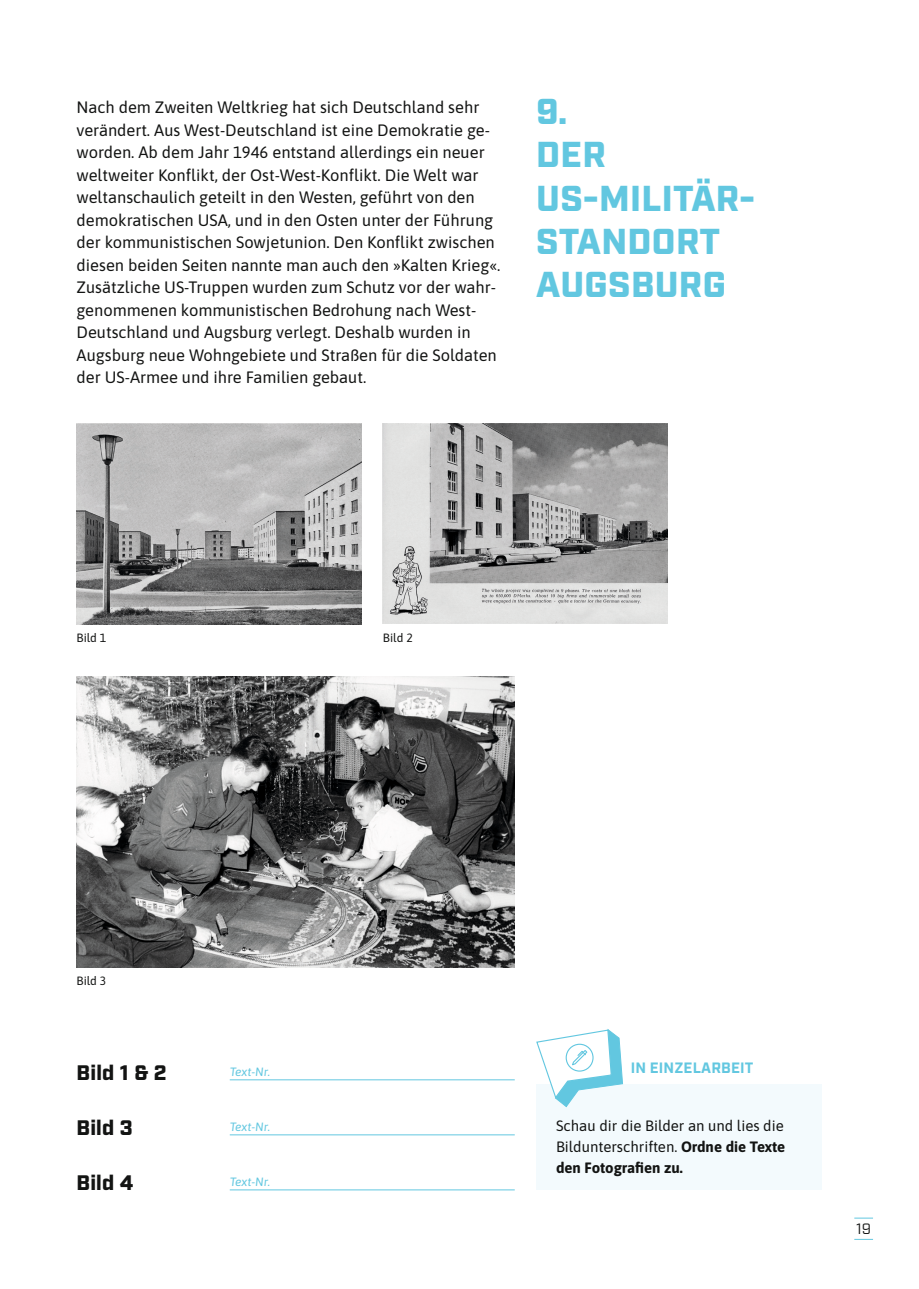
<style>
.page{position:relative;width:919px;height:1289px;background:#fff}
.page>*{position:absolute;margin:0;border:0;box-sizing:border-box;transform-origin:0 0}
.t1{font:900 36px/43.2px "Industry";letter-spacing:.01em;color:#62c7e0}
.t2{font:900 21px "Industry";letter-spacing:.01em;color:#131413}
.t3{font:16.5px/22.5px "Asap";color:#131413}
.t4{font:15px/21px "Asap";color:#131413;text-align:justify}
.t5{font:700 15px "Industry";letter-spacing:.01em;color:#62c7e0}
.t6{font:15px "Industry";color:#131413}
.t7{font:italic 12px "Asap";letter-spacing:-.005em;color:#62c7e0}
.t8{font:12px "Asap";color:#131413}
.s1{font-weight:700}
</style>
<div class="page">
<svg style="left:854px;top:1217px;width:19px;height:1px"></svg>
<svg style="left:854px;top:1238px;width:19px;height:1px"></svg>
<div style="left:536px;top:1084px;width:285px;height:105px;background:#f3fafd"></div>
<svg style="left:536px;top:1029px;width:86px;height:77px"></svg>
<div style="left:565px;top:1043px;width:28px;height:28px;border:1px solid #62c7e0;border-radius:50%"></div>
<img style="left:77px;top:423px;width:284px;height:201px">
<img style="left:383px;top:423px;width:285px;height:200px">
<img style="left:77px;top:676px;width:437px;height:291px">
<hr style="left:230px;top:1079px;width:284px;height:1px;background:#62c7e0">
<hr style="left:230px;top:1134px;width:284px;height:1px;background:#62c7e0">
<hr style="left:230px;top:1189px;width:284px;height:1px;background:#62c7e0">
<p class="t3" style="left:77px;top:95px;width:425px">Nach dem Zweiten Weltkrieg hat sich Deutschland sehr verändert. Aus West-Deutschland ist eine Demokratie ge&shy;worden. Ab dem Jahr 1946 entstand allerdings ein neuer weltweiter Konflikt, der Ost-West-Konflikt. Die Welt war weltanschaulich geteilt in den Westen, geführt von den demokratischen USA, und in den Osten unter der Führung der kommunistischen Sowjetunion. Den Konflikt zwischen diesen beiden Seiten nannte man auch den »Kalten Krieg«.<br>Zusätzliche US-Truppen wurden zum Schutz vor der wahr&shy;genommenen kommunistischen Bedrohung nach West-Deutschland und Augsburg verlegt. Deshalb wurden in Augsburg neue Wohngebiete und Straßen für die Soldaten der US-Armee und ihre Familien gebaut.</p>
<h1 class="t1" style="left:536px;top:92px;width:221px">9.<br>DER<br>US-MILITÄR-<br>STANDORT<br>AUGSBURG</h1>
<p class="t8" style="left:77px;top:629px;width:31px">Bild 1</p>
<p class="t8" style="left:383px;top:629px;width:31px">Bild 2</p>
<p class="t8" style="left:77px;top:972px;width:31px">Bild 3</p>
<p class="t2" style="left:77px;top:1060px;width:91px">Bild 1 &amp; 2</p>
<p class="t2" style="left:77px;top:1115px;width:58px">Bild 3</p>
<p class="t2" style="left:77px;top:1170px;width:58px">Bild 4</p>
<p class="t7" style="left:230px;top:1063px;width:42px">Text-Nr.</p>
<p class="t7" style="left:230px;top:1118px;width:42px">Text-Nr.</p>
<p class="t7" style="left:230px;top:1173px;width:42px">Text-Nr.</p>
<p class="t5" style="left:630px;top:1058px;width:124px">IN EINZELARBEIT</p>
<p class="t4" style="left:556px;top:1114px;width:231px">Schau dir die Bilder an und lies die Bildunterschriften. <span class="s1">Ordne die Texte den Fotografien zu.</span></p>
<p class="t6" style="left:856px;top:1220px;width:16px">19</p>
</div>
